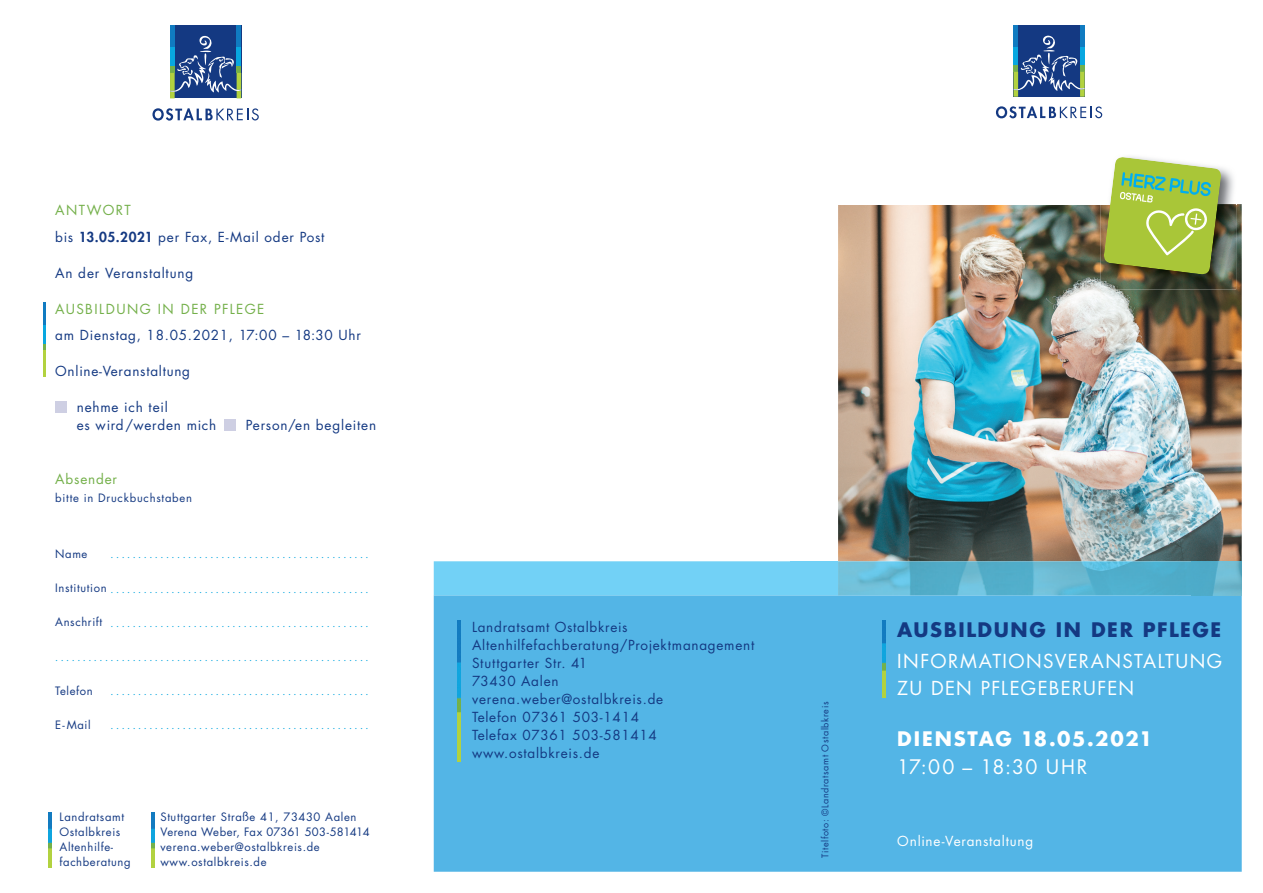
<style>
.page{position:relative;width:1263px;height:893px;background:#fff}
.page>*{position:absolute;margin:0;border:0;box-sizing:border-box;transform-origin:0 0}
.t1{font:700 19.5px "Futura Std";letter-spacing:.08em;color:#143982}
.t2{font:700 19.5px "Futura Std";letter-spacing:.09em;color:#fff}
.t3{font:19.5px "Futura Std";letter-spacing:.09em;color:#fff}
.t4{font:18.75px/27px "Futura Std";letter-spacing:.07em;color:#fff}
.t5{font:13.5px/18px "Futura Std";letter-spacing:.055em;color:#143982}
.t6{font:13.5px "Futura Std";letter-spacing:.1em;color:#74b04a}
.t7{font:13.5px "Futura Std";letter-spacing:.055em;color:#fff}
.t8{font:13.5px "Futura Std";letter-spacing:.065em;color:#74b04a}
.t9{font:11.25px/15px "Futura Std";letter-spacing:.055em;color:#143982}
.t10{font:10.5px "Minion Pro";color:#08a7e0}
.t11{font:9px "Futura Std";letter-spacing:.065em;color:#143982}
.s1{color:#74b04a}
.s2{font-weight:800}
.s3{font-family:"Futura Std";font-size:11.25px;color:#143982}
</style>
<div class="page">
<img style="left:838px;top:204px;width:404px;height:391px">
<div style="left:434px;top:595px;width:808px;height:277px;background:#53b5e6"></div>
<svg style="left:996px;top:106px;width:106px;height:12px"></svg>
<div style="left:1013px;top:26px;width:72px;height:71px;background:#143982"></div>
<div style="left:1013px;top:26px;width:5px;height:21px;background:#107bc1"></div>
<div style="left:1080px;top:26px;width:5px;height:21px;background:#107bc1"></div>
<svg style="left:1013px;top:35px;width:72px;height:62px"></svg>
<svg style="left:152px;top:108px;width:107px;height:13px"></svg>
<div style="left:170px;top:26px;width:71px;height:72px;background:#143982"></div>
<div style="left:170px;top:26px;width:5px;height:21px;background:#107bc1"></div>
<hr style="left:237px;top:26px;width:4px;height:21px;background:#107bc1">
<svg style="left:170px;top:34px;width:71px;height:64px"></svg>
<img style="left:48px;top:812px;width:3px;height:56px">
<img style="left:151px;top:812px;width:3px;height:56px">
<img style="left:457px;top:621px;width:3px;height:140px">
<img style="left:882px;top:621px;width:4px;height:76px">
<div style="left:434px;top:561px;width:404px;height:34px;background:#72d1f6"></div>
<div style="left:791px;top:561px;width:47px;height:22px;background:#72d1f6"></div>
<img style="left:1101px;top:168px;width:135px;height:121px">
<svg style="left:1103px;top:156px;width:119px;height:119px;background:#a3be58"></svg>
<div style="left:55px;top:401px;width:12px;height:12px;background:#cecfe3"></div>
<div style="left:224px;top:419px;width:12px;height:12px;background:#cecfe3"></div>
<hr style="left:43px;top:303px;width:2px;height:22px;background:#107bc1">
<svg style="left:43px;top:325px;width:2px;height:26px"></svg>
<hr style="left:43px;top:351px;width:2px;height:26px;background:#b2d23f">
<p class="t5" style="left:55px;top:197px;width:271px;line-height:26.5px"><span class="s1">ANTWORT<br></span>bis <span class="s2">13.05.2021</span> per Fax, E-Mail oder Post</p>
<p class="t5" style="left:55px;top:264px;width:139px">An der Veranstaltung</p>
<p class="t6" style="left:55px;top:300px;width:211px">AUSBILDUNG IN DER PFLEGE</p>
<p class="t5" style="left:55px;top:326px;width:307px">am Dienstag, 18.05.2021, 17:00 – 18:30 Uhr</p>
<p class="t5" style="left:55px;top:362px;width:136px">Online-Veranstaltung</p>
<p class="t5" style="left:77px;top:398px;width:141px">nehme ich teil<br>es wird/werden mich</p>
<p class="t5" style="left:246px;top:416px;width:132px">Person/en begleiten</p>
<p class="t8" style="left:55px;top:470px;width:63px">Absender</p>
<p class="t9" style="left:55px;top:490px;width:138px">bitte in Druckbuchstaben</p>
<p class="t9" style="left:55px;top:547px;width:34px">Name</p>
<p class="t10" style="left:55px;top:582px;width:315px"><span class="s3">Institution</span>...............................................</p>
<p class="t9" style="left:55px;top:615px;width:49px">Anschrift</p>
<p class="t10" style="left:111px;top:548px;width:259px">...............................................</p>
<p class="t10" style="left:111px;top:616px;width:259px">...............................................</p>
<p class="t10" style="left:55px;top:650px;width:314px">.........................................................</p>
<p class="t10" style="left:111px;top:685px;width:259px">...............................................</p>
<p class="t10" style="left:111px;top:719px;width:259px">...............................................</p>
<p class="t9" style="left:55px;top:683px;width:39px">Telefon</p>
<p class="t9" style="left:55px;top:717px;width:37px">E-Mail</p>
<p class="t9" style="left:60px;top:810px;width:73px">Landratsamt<br>Ostalbkreis<br>Altenhilfe&shy;fachberatung</p>
<p class="t9" style="left:160px;top:810px;width:211px">Stuttgarter Straße 41, 73430 Aalen<br>Verena Weber, Fax 07361 503-581414 verena.weber@ostalbkreis.de www.ostalbkreis.de</p>
<p class="t5" style="left:472px;top:618px;width:284px">Landratsamt Ostalbkreis<br>Altenhilfefachberatung/Projektmanagement<br>Stuttgarter Str. 41<br>73430 Aalen<br>verena.weber@ostalbkreis.de<br>Telefon 07361 503-1414<br>Telefax 07361 503-581414 www.ostalbkreis.de</p>
<p class="t11" style="left:819px;top:858px;width:157px;rotate:-90deg">Titelfoto: ©Landratsamt Ostalbkreis</p>
<h1 class="t1" style="left:897px;top:617px;width:326px">AUSBILDUNG IN DER PFLEGE</h1>
<h2 class="t4" style="left:897px;top:648px;width:326px">INFORMATIONSVERANSTALTUNG<br>ZU DEN PFLEGEBERUFEN</h2>
<h1 class="t2" style="left:897px;top:726px;width:257px">DIENSTAG 18.05.2021</h1>
<h1 class="t3" style="left:897px;top:755px;width:192px">17:00 – 18:30 UHR</h1>
<p class="t7" style="left:897px;top:833px;width:138px">Online-Veranstaltung</p>
</div>
